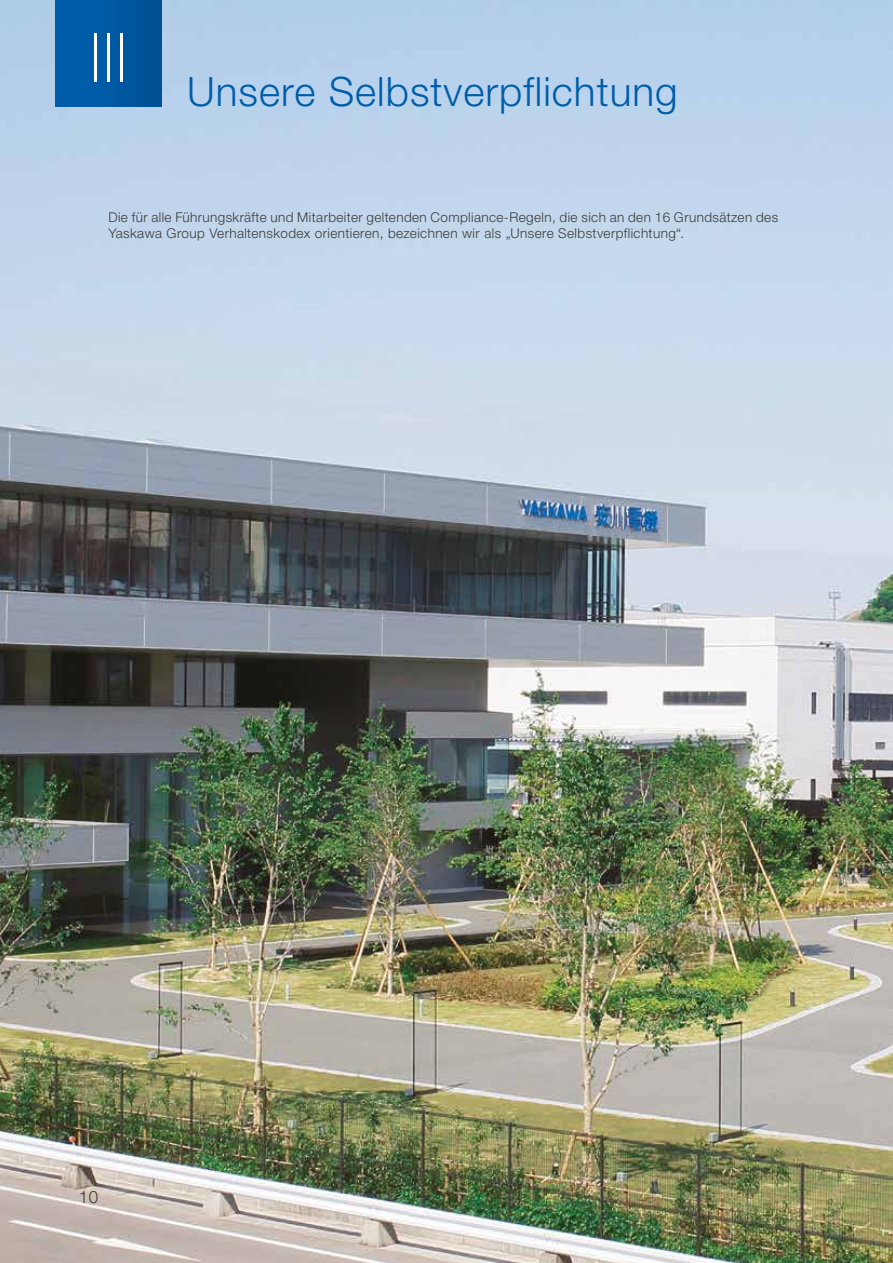
<style>
.page{position:relative;width:893px;height:1263px;background:#fff}
.page>*{position:absolute;margin:0;border:0;box-sizing:border-box;transform-origin:0 0}
.t1{font:300 40.5px "Helvetica Neue LTW1 G";letter-spacing:.025em;color:#005da9}
.t2{font:300 16.95px "Helvetica Neue LTW1 G";color:#3c3c3b}
.t3{font:300 13.5px/16.2px "Helvetica Neue LTW1 G";letter-spacing:.03em;color:#3c3c3b}
</style>
<div class="page">
<img style="left:0;top:0;width:893px;height:1263px">
<div style="left:55px;top:0;width:107px;height:106px;background:linear-gradient(to right,#005faf,#005195)"></div>
<h1 class="t1" style="left:90px;top:67px;width:590px"><sup>III</sup> Unsere Selbstverpflichtung</h1>
<p class="t3" style="left:108px;top:209px;width:671px">Die für alle Führungskräfte und Mitarbeiter geltenden Compliance-Regeln, die sich an den 16 Grundsätzen des<br>Yaskawa Group Verhaltenskodex orientieren, bezeichnen wir als „Unsere Selbstverpflichtung“.</p>
<p class="t2" style="left:79px;top:1186px;width:21px">10</p>
</div>
